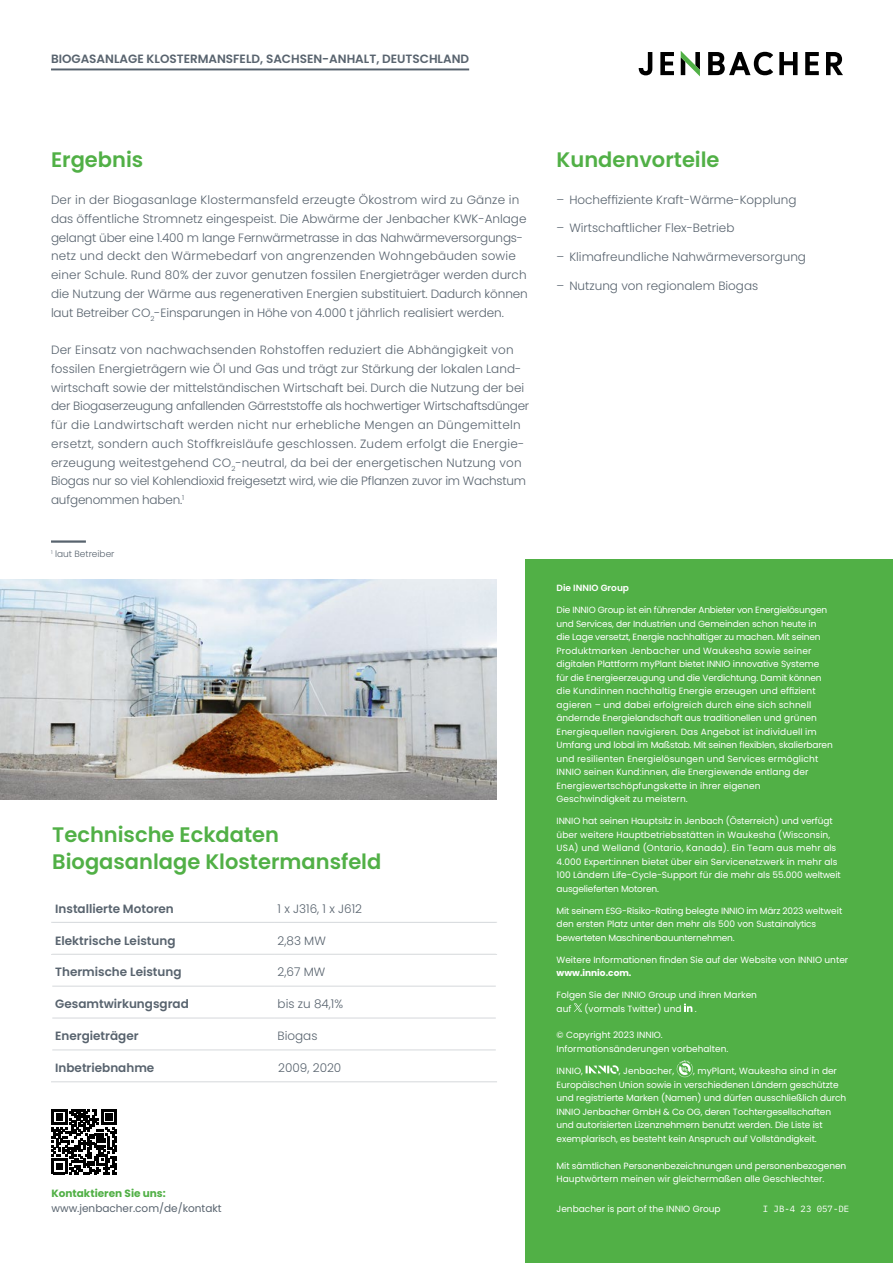
<style>
.page{position:relative;width:893px;height:1263px;background:#fff}
.page>*{position:absolute;margin:0;border:0;box-sizing:border-box;transform-origin:0 0}
.t1{font:600 21px/27px "Poppins";color:#51b046}
.t2{font:300 12px/18.8px "Poppins";color:#58636e}
.t3{font:600 12px "Poppins";color:#58636e}
.t4{font:10.5px "Poppins";color:#58636e}
.t5{font:700 10.5px "Poppins";color:#51b046}
.t6{font:9px/13.5px "Poppins";letter-spacing:-.01em;color:#fff}
.t7{font:9px/13.5px "Poppins";letter-spacing:.01em;color:#fff}
.t8{font:300 9px "Poppins";color:#58636e}
.t9{font:700 9px "Poppins";color:#fff}
.t10{font:9px "IBM Plex Mono";color:#fff}
.t11{font:600 9px "Poppins";color:#fff}
</style>
<div class="page">
<hr style="left:51px;top:922px;width:223px;height:1px;background:#d5d8db">
<hr style="left:274px;top:922px;width:223px;height:1px;background:#d5d8db">
<hr style="left:51px;top:954px;width:223px;height:1px;background:#d5d8db">
<hr style="left:52px;top:986px;width:222px;height:1px;background:#d5d8db">
<hr style="left:52px;top:1018px;width:222px;height:1px;background:#d5d8db">
<hr style="left:274px;top:954px;width:223px;height:1px;background:#d5d8db">
<hr style="left:274px;top:986px;width:222px;height:1px;background:#d5d8db">
<hr style="left:274px;top:1018px;width:222px;height:1px;background:#d5d8db">
<hr style="left:52px;top:1049px;width:222px;height:1px;background:#d5d8db">
<hr style="left:51px;top:1081px;width:223px;height:1px;background:#d5d8db">
<hr style="left:274px;top:1049px;width:222px;height:1px;background:#d5d8db">
<hr style="left:274px;top:1081px;width:223px;height:1px;background:#d5d8db">
<hr style="left:51px;top:68px;width:418px;height:2px;background:#58636e">
<hr style="left:51px;top:540px;width:35px;height:3px;background:#58636e">
<div style="left:525px;top:559px;width:368px;height:704px;background:#51b046"></div>
<svg style="left:51px;top:1109px;width:66px;height:65px"></svg>
<img style="left:0;top:580px;width:496px;height:220px">
<svg style="left:574px;top:1003px;width:8px;height:9px"></svg>
<svg style="left:684px;top:1003px;width:8px;height:9px"></svg>
<svg style="left:586px;top:1065px;width:33px;height:9px"></svg>
<svg style="left:677px;top:1060px;width:16px;height:17px"></svg>
<svg style="left:708px;top:52px;width:65px;height:23px"></svg>
<svg style="left:779px;top:52px;width:18px;height:23px"></svg>
<svg style="left:805px;top:52px;width:14px;height:23px"></svg>
<svg style="left:826px;top:52px;width:17px;height:23px"></svg>
<svg style="left:660px;top:52px;width:14px;height:23px"></svg>
<svg style="left:639px;top:52px;width:13px;height:23px"></svg>
<svg style="left:681px;top:51px;width:19px;height:25px"></svg>
<h2 class="t3" style="left:51px;top:52px;width:420px">BIOGASANLAGE KLOSTERMANSFELD, SACHSEN-ANHALT, DEUTSCHLAND</h2>
<h1 class="t1" style="left:51px;top:146px;width:94px">Ergebnis</h1>
<p class="t2" style="left:51px;top:190px;width:478px">Der in der Biogasanlage Klostermansfeld erzeugte Ökostrom wird zu Gänze in das öffentliche Stromnetz eingespeist. Die Abwärme der Jenbacher KWK-Anlage gelangt über eine 1.400 m lange Fernwärmetrasse in das Nahwärmeversorgungs&shy;netz und deckt den Wärmebedarf von angrenzenden Wohngebäuden sowie einer Schule. Rund 80% der zuvor genutzen fossilen Energieträger werden durch die Nutzung der Wärme aus regenerativen Energien substituiert. Dadurch können laut Betreiber CO<sub>2</sub>-Einsparungen in Höhe von 4.000 t jährlich realisiert werden.</p>
<p class="t2" style="left:51px;top:340px;width:480px">Der Einsatz von nachwachsenden Rohstoffen reduziert die Abhängigkeit von fossilen Energieträgern wie Öl und Gas und trägt zur Stärkung der lokalen Land&shy;wirtschaft sowie der mittelständischen Wirtschaft bei. Durch die Nutzung der bei der Biogaserzeugung anfallenden Gärreststoffe als hochwertiger Wirtschaftsdünger für die Landwirtschaft werden nicht nur erhebliche Mengen an Düngemitteln ersetzt, sondern auch Stoffkreisläufe geschlossen. Zudem erfolgt die Energie&shy;erzeugung weitestgehend CO<sub>2</sub>-neutral, da bei der energetischen Nutzung von Biogas nur so viel Kohlendioxid freigesetzt wird, wie die Pflanzen zuvor im Wachstum aufgenommen haben.<sup>1</sup></p>
<p class="t8" style="left:51px;top:549px;width:65px"><sup>1</sup> laut Betreiber</p>
<h1 class="t1" style="left:52px;top:821px;width:331px">Technische Eckdaten<br>Biogasanlage Klostermansfeld</h1>
<h2 class="t3" style="left:55px;top:901px;width:120px">Installierte Motoren</h2>
<h2 class="t2" style="left:278px;top:899px;width:86px">1 x J316, 1 x J612</h2>
<h2 class="t3" style="left:55px;top:933px;width:122px">Elektrische Leistung</h2>
<h2 class="t2" style="left:278px;top:931px;width:50px">2,83 MW</h2>
<h2 class="t3" style="left:55px;top:965px;width:128px">Thermische Leistung</h2>
<h2 class="t2" style="left:278px;top:963px;width:49px">2,67 MW</h2>
<h2 class="t3" style="left:55px;top:997px;width:135px">Gesamtwirkungsgrad</h2>
<h2 class="t2" style="left:278px;top:995px;width:67px">bis zu 84,1%</h2>
<h2 class="t3" style="left:55px;top:1029px;width:85px">Energieträger</h2>
<h2 class="t2" style="left:278px;top:1027px;width:41px">Biogas</h2>
<h2 class="t3" style="left:55px;top:1061px;width:101px">Inbetriebnahme</h2>
<h2 class="t2" style="left:278px;top:1058px;width:65px">2009, 2020</h2>
<h1 class="t1" style="left:557px;top:146px;width:164px">Kundenvorteile</h1>
<h2 class="t2" style="left:557px;top:190px;width:241px">– Hocheffiziente Kraft-Wärme-Kopplung</h2>
<h2 class="t2" style="left:557px;top:219px;width:179px">– Wirtschaftlicher Flex-Betrieb</h2>
<h2 class="t2" style="left:557px;top:247px;width:251px">– Klimafreundliche Nahwärmeversorgung</h2>
<h2 class="t2" style="left:557px;top:276px;width:203px">– Nutzung von regionalem Biogas</h2>
<p class="t11" style="left:557px;top:583px;width:74px">Die INNIO Group</p>
<p class="t6" style="left:557px;top:603px;width:278px">Die INNIO Group ist ein führender Anbieter von Energielösungen und Services, der Industrien und Gemeinden schon heute in<br>die Lage versetzt, Energie nachhaltiger zu machen. Mit seinen Produktmarken Jenbacher und Waukesha sowie seiner digitalen Plattform myPlant bietet INNIO innovative Systeme für die Energieerzeugung und die Verdichtung. Damit können die Kund:innen nachhaltig Energie erzeugen und effizient agieren – und dabei erfolgreich durch eine sich schnell ändernde Energielandschaft aus traditionellen und grünen Energiequellen navigieren. Das Angebot ist individuell im Umfang und lobal im Maßstab. Mit seinen flexiblen, skalierbaren und resilienten Energielösungen und Services ermöglicht INNIO seinen Kund:innen, die Energiewende entlang der Energiewertschöpfungskette in ihrer eigenen Geschwindigkeit zu meistern.</p>
<p class="t7" style="left:557px;top:814px;width:286px">INNIO hat seinen Hauptsitz in Jenbach (Österreich) und verfügt über weitere Hauptbetriebsstätten in Waukesha (Wisconsin, USA) und Welland (Ontario, Kanada). Ein Team aus mehr als 4.000 Expert:innen bietet über ein Servicenetzwerk in mehr als 100 Ländern Life-Cycle-Support für die mehr als 55.000 weltweit ausgelieferten Motoren.</p>
<p class="t6" style="left:557px;top:904px;width:287px">Mit seinem ESG-Risiko-Rating belegte INNIO im März 2023 weltweit den ersten Platz unter den mehr als 500 von Sustainalytics bewerteten Maschinenbauunternehmen.</p>
<p class="t6" style="left:557px;top:953px;width:293px">Weitere Informationen finden Sie auf der Website von INNIO unter</p>
<p class="t9" style="left:557px;top:968px;width:76px">www.innio.com.</p>
<p class="t6" style="left:557px;top:989px;width:202px">Folgen Sie der INNIO Group und ihren Marken auf</p>
<p class="t6" style="left:584px;top:1002px;width:98px">(vormals Twitter) und</p>
<p class="t6" style="left:695px;top:1002px;width:3px">.</p>
<p class="t6" style="left:557px;top:1029px;width:173px">© Copyright 2023 INNIO.<br>Informationsänderungen vorbehalten.</p>
<p class="t6" style="left:557px;top:1064px;width:28px">INNIO,</p>
<p class="t7" style="left:619px;top:1064px;width:57px">, Jenbacher,</p>
<p class="t6" style="left:557px;top:1064px;width:291px;text-indent:136px">, myPlant, Waukesha sind in der Europäischen Union sowie in verschiedenen Ländern geschützte und registrierte Marken (Namen) und dürfen ausschließlich durch INNIO Jenbacher GmbH &amp; Co OG, deren Tochtergesellschaften und autorisierten Lizenznehmern benutzt werden. Die Liste ist exemplarisch, es besteht kein Anspruch auf Vollständigkeit.</p>
<p class="t6" style="left:557px;top:1159px;width:291px">Mit sämtlichen Personenbezeichnungen und personenbezogenen<br>Hauptwörtern meinen wir gleichermaßen alle Geschlechter.</p>
<p class="t5" style="left:51px;top:1187px;width:116px">Kontaktieren Sie uns:</p>
<p class="t4" style="left:51px;top:1202px;width:172px">www.jenbacher.com/de/kontakt</p>
<p class="t6" style="left:557px;top:1202px;width:166px">Jenbacher is part of the INNIO Group</p>
<p class="t10" style="left:763px;top:1202px;width:88px">I JB-4 23 057-DE</p>
</div>
